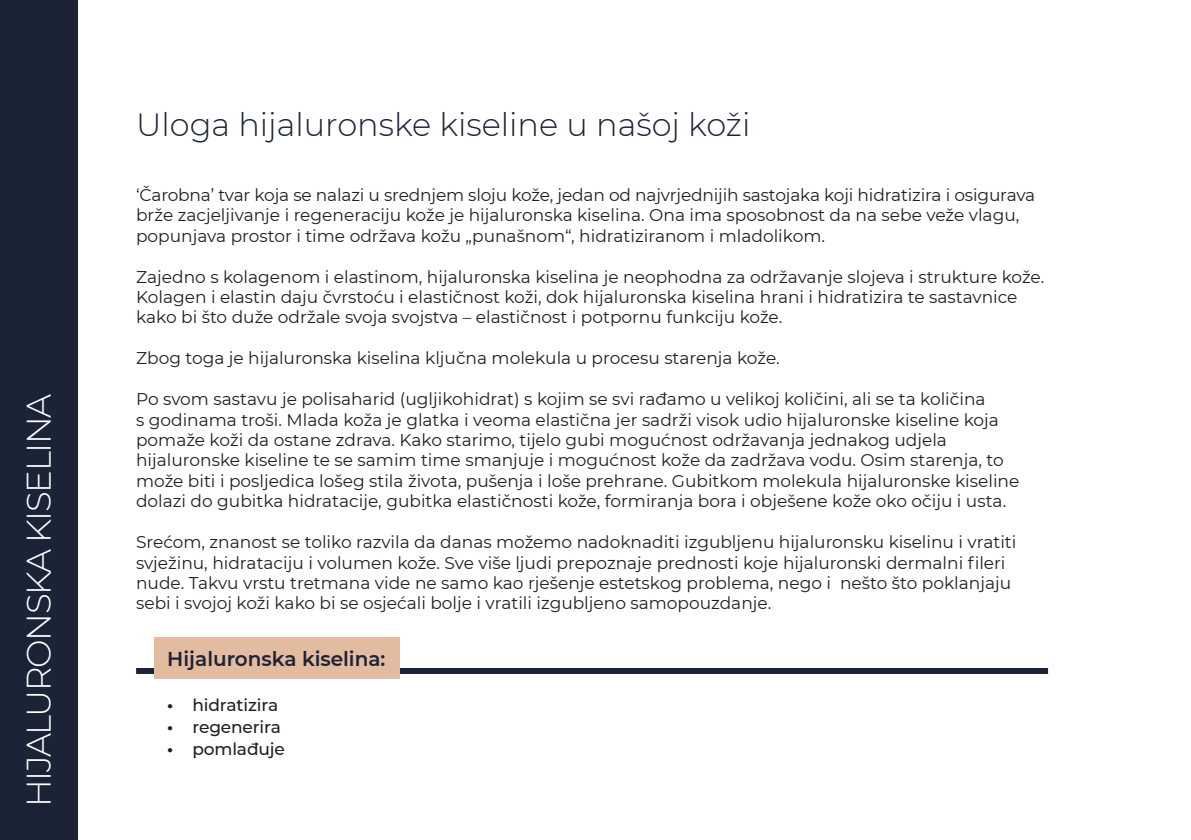
<style>
.page{position:relative;width:1191px;height:840px;background:#fff}
.page>*{position:absolute;margin:0;border:0;box-sizing:border-box;transform-origin:0 0}
.t1{font:300 34px "Montserrat";letter-spacing:-.04em;color:#fff}
.t2{font:300 32px "Montserrat";color:#1b2337}
.t3{font:600 20px "Montserrat";color:#1b2337}
.t4{font:17px/20.4px "Montserrat";color:#231f20}
.t5{font:500 17px/22px "Montserrat";letter-spacing:-.01em;color:#231f20}
.t6{font:700 17px/22px "Montserrat";color:#231f20;text-align:justify}
</style>
<div class="page">
<div style="left:0;top:0;width:77px;height:839px;background:#1b2337"></div>
<div style="left:136px;top:667px;width:912px;height:6px;background:#1b2337"></div>
<div style="left:155px;top:637px;width:245px;height:41px;background:#e3bb9f"></div>
<h1 class="t1" style="left:16px;top:806px;width:415px;rotate:-90deg">HIJALURONSKA KISELINA</h1>
<h2 class="t2" style="left:136px;top:103px;width:616px">Uloga hijaluronske kiseline u našoj koži</h2>
<p class="t4" style="left:136px;top:184px;width:900px">‘Čarobna’ tvar koja se nalazi u srednjem sloju kože, jedan od najvrjednijih sastojaka koji hidratizira i osigurava brže zacjeljivanje i regeneraciju kože je hijaluronska kiselina. Ona ima sposobnost da na sebe veže vlagu, popunjava prostor i time održava kožu „punašnom“, hidratiziranom i mladolikom.</p>
<p class="t4" style="left:136px;top:265px;width:910px">Zajedno s kolagenom i elastinom, hijaluronska kiselina je neophodna za održavanje slojeva i strukture kože.<br>Kolagen i elastin daju čvrstoću i elastičnost koži, dok hijaluronska kiselina hrani i hidratizira te sastavnice kako bi što duže održale svoja svojstva – elastičnost i potpornu funkciju kože.</p>
<p class="t4" style="left:136px;top:347px;width:645px">Zbog toga je hijaluronska kiselina ključna molekula u procesu starenja kože.</p>
<p class="t4" style="left:136px;top:388px;width:884px">Po svom sastavu je polisaharid (ugljikohidrat) s kojim se svi rađamo u velikoj količini, ali se ta količina<br>s godinama troši. Mlada koža je glatka i veoma elastična jer sadrži visok udio hijaluronske kiseline koja pomaže koži da ostane zdrava. Kako starimo, tijelo gubi mogućnost održavanja jednakog udjela hijaluronske kiseline te se samim time smanjuje i mogućnost kože da zadržava vodu. Osim starenja, to može biti i posljedica lošeg stila života, pušenja i loše prehrane. Gubitkom molekula hijaluronske kiseline dolazi do gubitka hidratacije, gubitka elastičnosti kože, formiranja bora i obješene kože oko očiju i usta.</p>
<p class="t4" style="left:136px;top:531px;width:882px">Srećom, znanost se toliko razvila da danas možemo nadoknaditi izgubljenu hijaluronsku kiselinu i vratiti svježinu, hidrataciju i volumen kože. Sve više ljudi prepoznaje prednosti koje hijaluronski dermalni fileri nude. Takvu vrstu tretmana vide ne samo kao rješenje estetskog problema, nego i nešto što poklanjaju sebi i svojoj koži kako bi se osjećali bolje i vratili izgubljeno samopouzdanje.</p>
<p class="t3" style="left:167px;top:644px;width:220px">Hijaluronska kiselina:</p>
<p class="t6" style="left:167px;top:692px;width:8px">• • •</p>
<p class="t5" style="left:192px;top:692px;width:94px">hidratizira regenerira pomlađuje</p>
</div>
